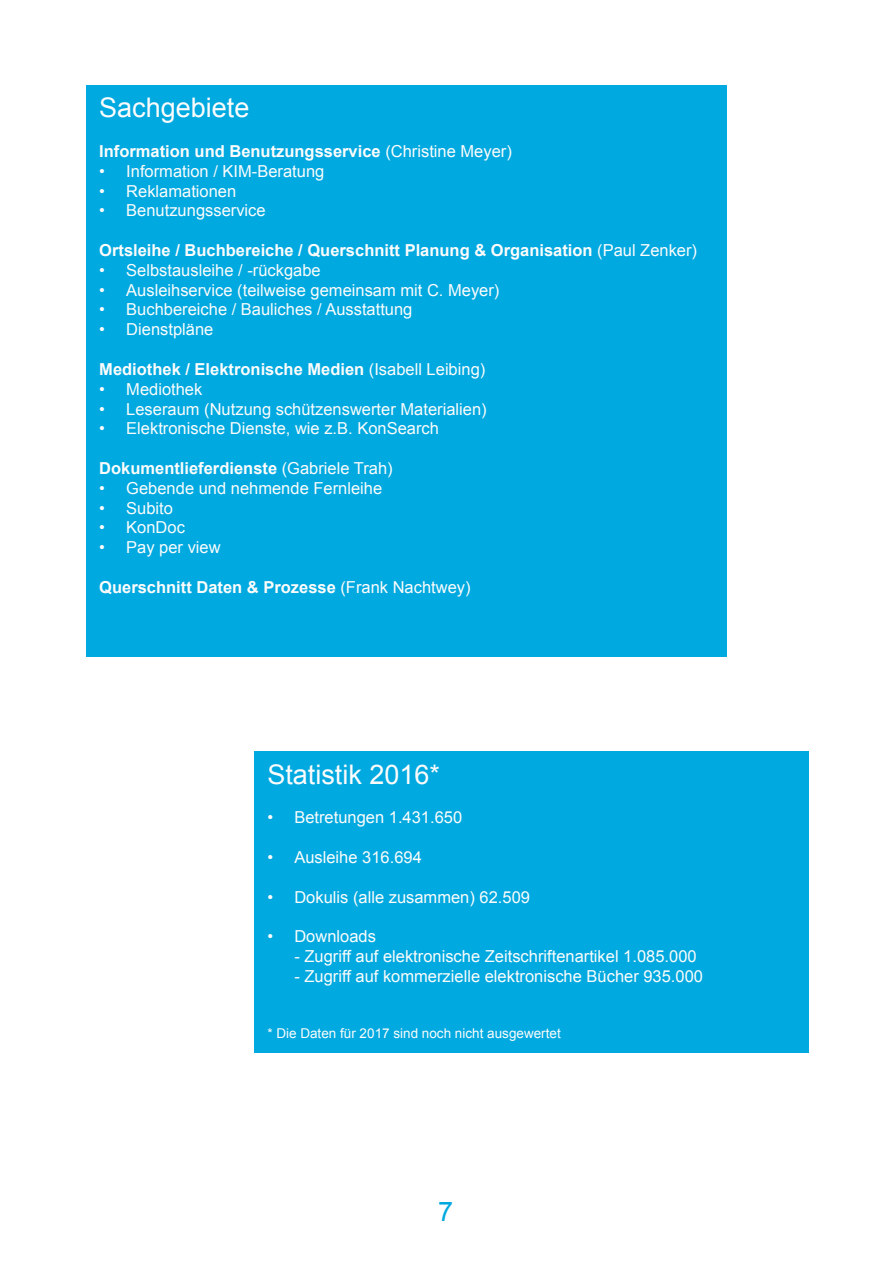
<style>
.page{position:relative;width:893px;height:1263px;background:#fff}
.page>*{position:absolute;margin:0;border:0;box-sizing:border-box;transform-origin:0 0}
.t1{font:27px "Arial";color:#fcfcfc}
.t2{font:27px "Arial";color:#00a9e0}
.t3{font:16.5px "Arial";color:#fcfcfc}
.t4{font:700 16.5px "Arial";color:#fcfcfc}
.t5{font:13.5px "Arial";color:#fcfcfc}
.s1{font-weight:400}
</style>
<div class="page">
<div style="left:87px;top:85px;width:640px;height:572px;background:#00a9e0"></div>
<div style="left:255px;top:751px;width:554px;height:302px;background:#00a9e0"></div>
<p class="t1" style="left:99px;top:90px;width:152px">Sachgebiete</p>
<p class="t4" style="left:99px;top:140px;width:414px">Information und Benutzungsservice <span class="s1">(Christine Meyer)</span></p>
<p class="t3" style="left:99px;top:160px;width:227px">• Information / KIM-Beratung</p>
<p class="t3" style="left:99px;top:180px;width:139px">• Reklamationen</p>
<p class="t3" style="left:99px;top:200px;width:168px">• Benutzungsservice</p>
<p class="t4" style="left:99px;top:239px;width:599px">Ortsleihe / Buchbereiche / Querschnitt Planung &amp; Organisation <span class="s1">(Paul Zenker)</span></p>
<p class="t3" style="left:99px;top:259px;width:223px">• Selbstausleihe / -rückgabe</p>
<p class="t3" style="left:99px;top:279px;width:402px">• Ausleihservice (teilweise gemeinsam mit C. Meyer)</p>
<p class="t3" style="left:99px;top:299px;width:315px">• Buchbereiche / Bauliches / Ausstattung</p>
<p class="t3" style="left:99px;top:319px;width:116px">• Dienstpläne</p>
<p class="t4" style="left:99px;top:358px;width:388px">Mediothek / Elektronische Medien <span class="s1">(Isabell Leibing)</span></p>
<p class="t3" style="left:99px;top:378px;width:105px">• Mediothek</p>
<p class="t3" style="left:99px;top:398px;width:389px">• Leseraum (Nutzung schützenswerter Materialien)</p>
<p class="t3" style="left:99px;top:418px;width:341px">• Elektronische Dienste, wie z.B. KonSearch</p>
<p class="t4" style="left:99px;top:457px;width:295px">Dokumentlieferdienste <span class="s1">(Gabriele Trah)</span></p>
<p class="t3" style="left:99px;top:477px;width:284px">• Gebende und nehmende Fernleihe</p>
<p class="t3" style="left:99px;top:497px;width:75px">• Subito</p>
<p class="t3" style="left:99px;top:517px;width:87px">• KonDoc</p>
<p class="t3" style="left:99px;top:536px;width:123px">• Pay per view</p>
<p class="t4" style="left:99px;top:576px;width:373px">Querschnitt Daten &amp; Prozesse <span class="s1">(Frank Nachtwey)</span></p>
<p class="t1" style="left:267px;top:756px;width:174px">Statistik 2016*</p>
<p class="t3" style="left:267px;top:807px;width:196px">• Betretungen 1.431.650</p>
<p class="t3" style="left:267px;top:846px;width:156px">• Ausleihe 316.694</p>
<p class="t3" style="left:267px;top:886px;width:264px">• Dokulis (alle zusammen) 62.509</p>
<p class="t3" style="left:267px;top:925px;width:110px">• Downloads</p>
<p class="t3" style="left:294px;top:945px;width:404px">- Zugriff auf elektronische Zeitschriftenartikel 1.085.000</p>
<p class="t3" style="left:294px;top:965px;width:410px">- Zugriff auf kommerzielle elektronische Bücher 935.000</p>
<p class="t5" style="left:267px;top:1024px;width:295px">* Die Daten für 2017 sind noch nicht ausgewertet</p>
<h1 class="t2" style="left:438px;top:1193px;width:17px">7</h1>
</div>
